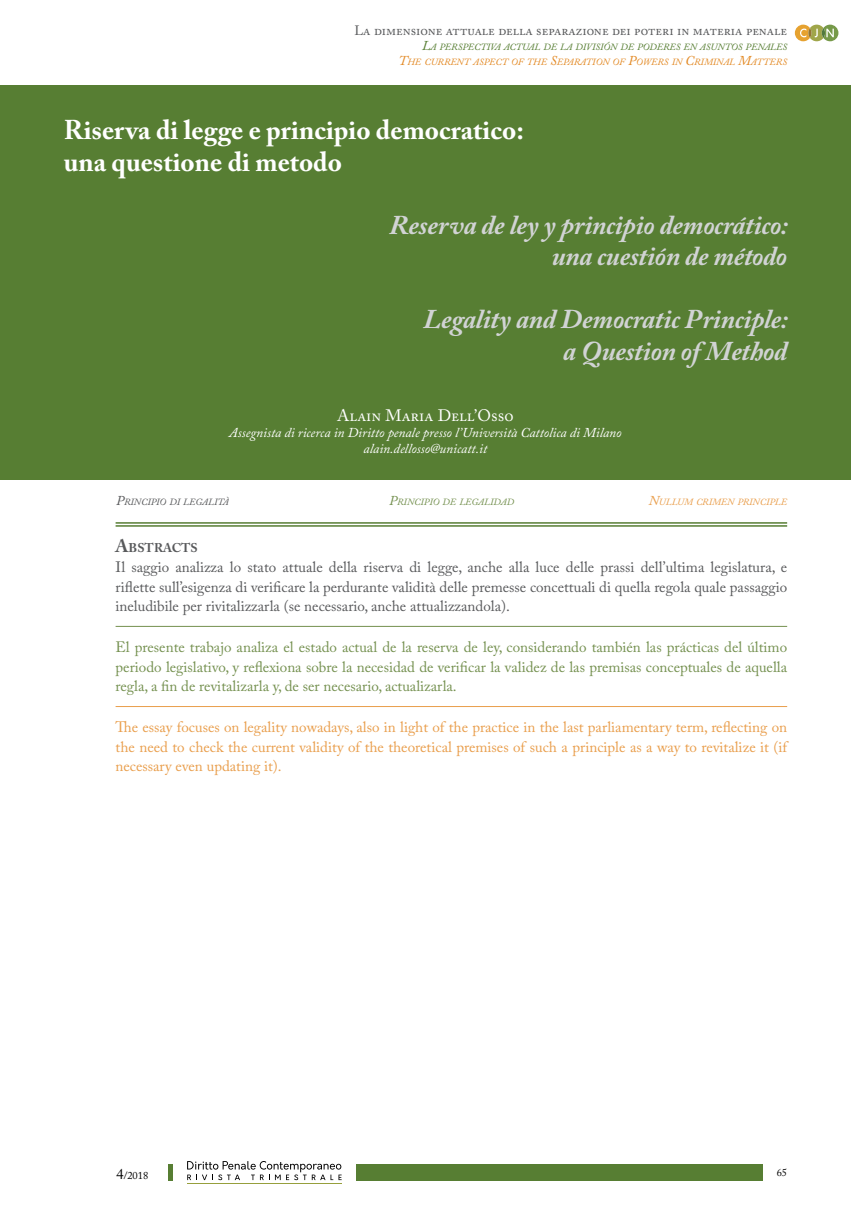
<style>
.page{position:relative;width:851px;height:1221px;background:#fff}
.page>*{position:absolute;margin:0;border:0;box-sizing:border-box;transform-origin:0 0}
.t1{font:italic 700 27px/31.5px "Adobe Caslon Pro";letter-spacing:-.01em;color:#d1d3d4;text-align:right}
.t2{font:700 27px/31.5px "Adobe Caslon Pro";color:#fff}
.t3{font:16.5px "Adobe Caslon Pro";color:#fff}
.t4{font:15px/19.5px "Adobe Caslon Pro";letter-spacing:.005em;color:#58595b;text-align:justify}
.t5{font:15px/19.5px "Adobe Caslon Pro";color:#74904f;text-align:justify}
.t6{font:15px/19.5px "Adobe Caslon Pro";color:#e99e4c}
.t7{font:italic 13.5px/16.2px "Adobe Caslon Pro";color:#fff;text-align:center}
.t8{font:13.5px "Adobe Caslon Pro";color:#58595b}
.t9{font:700 12.6px "Adobe Caslon Pro";color:#58595b}
.t10{font:10.5px "Adobe Caslon Pro";color:#000}
.t11{font:italic 9.45px/15px "Adobe Caslon Pro";color:#577e33;text-align:right}
.t12{font:italic 9.45px "Adobe Caslon Pro";color:#e99e4c}
.t13{font:italic 9.45px "Adobe Caslon Pro";color:#74904f}
.t14{font:italic 9.45px "Adobe Caslon Pro";color:#58595b}
.s1{font-size:13.5px}
.s2{font-size:13.5px;color:#e38a26}
.s3{color:#e38a26}
.s4{font-size:18px}
.s5{font-size:15px}
</style>
<div class="page">
<div style="left:168px;top:1164px;width:5px;height:17px;background:#577e33"></div>
<div style="left:356px;top:1164px;width:407px;height:17px;background:#577e33"></div>
<svg style="left:187px;top:1161px;width:154px;height:19px"></svg>
<hr style="left:187px;top:1183px;width:154px;height:1px;background:#969f3c">
<hr style="left:116px;top:626px;width:671px;height:1px;background:#74904f">
<hr style="left:116px;top:706px;width:671px;height:1px;background:#e99e4c">
<hr style="left:116px;top:525px;width:671px;height:1px;background:#577e33">
<hr style="left:116px;top:522px;width:671px;height:1px;background:#577e33">
<svg style="left:794px;top:25px;width:44px;height:16px"></svg>
<div style="left:0;top:85px;width:850px;height:394px;background:#577e33"></div>
<p class="t8" style="left:354px;top:22px;width:434px">La dimensione attuale della separazione dei poteri in materia penale</p>
<p class="t11" style="left:398px;top:39px;width:390px"><span class="s1">L</span>A PERSPECTIVA ACTUAL DE LA DIVISIÓN DE PODERES EN ASUNTOS PENALES<br><span class="s2">T</span><span class="s3">HE CURRENT ASPECT OF THE</span> <span class="s2">S</span><span class="s3">EPARATION OF</span> <span class="s2">P</span><span class="s3">OWERS IN</span> <span class="s2">C</span><span class="s3">RIMINAL</span> <span class="s2">M</span><span class="s3">ATTERS</span></p>
<h1 class="t2" style="left:64px;top:114px;width:461px">Riserva di legge e principio democratico: una questione di metodo</h1>
<h1 class="t1" style="left:390px;top:209px;width:399px">Reserva de ley y principio democrático: una cuestión de método</h1>
<h1 class="t1" style="left:423px;top:303px;width:366px">Legality and Democratic Principle: a Question of Method</h1>
<p class="t3" style="left:337px;top:405px;width:178px">Alain Maria Dell’Osso</p>
<p class="t7" style="left:229px;top:424px;width:394px">Assegnista di ricerca in Diritto penale presso l’Università Cattolica di Milano alain.dellosso@unicatt.it</p>
<p class="t14" style="left:116px;top:496px;width:114px"><span class="s1">P</span>RINCIPIO DI LEGALITÀ</p>
<p class="t13" style="left:389px;top:496px;width:126px"><span class="s1">P</span>RINCIPIO DE LEGALIDAD</p>
<p class="t12" style="left:648px;top:496px;width:140px"><span class="s1">N</span>ULLUM CRIMEN PRINCIPLE</p>
<p class="t9" style="left:116px;top:540px;width:84px"><span class="s4">A</span>BSTRACTS</p>
<p class="t4" style="left:116px;top:557px;width:673px">Il saggio analizza lo stato attuale della riserva di legge, anche alla luce delle prassi dell’ultima legislatura, e riflette sull’esigenza di verificare la perdurante validità delle premesse concettuali di quella regola quale passaggio ineludibile per rivitalizzarla (se necessario, anche attualizzandola).</p>
<p class="t5" style="left:116px;top:637px;width:673px">El presente trabajo analiza el estado actual de la reserva de ley, considerando también las prácticas del último periodo legislativo, y reflexiona sobre la necesidad de verificar la validez de las premisas conceptuales de aquella regla, a fin de revitalizarla y, de ser necesario, actualizarla.</p>
<p class="t6" style="left:116px;top:717px;width:674px">The essay focuses on legality nowadays, also in light of the practice in the last parliamentary term, reflecting on the need to check the current validity of the theoretical premises of such a principle as a way to revitalize it (if necessary even updating it).</p>
<p class="t10" style="left:116px;top:1168px;width:34px"><span class="s5">4</span>/2018</p>
<p class="t10" style="left:776px;top:1165px;width:12px">65</p>
</div>
